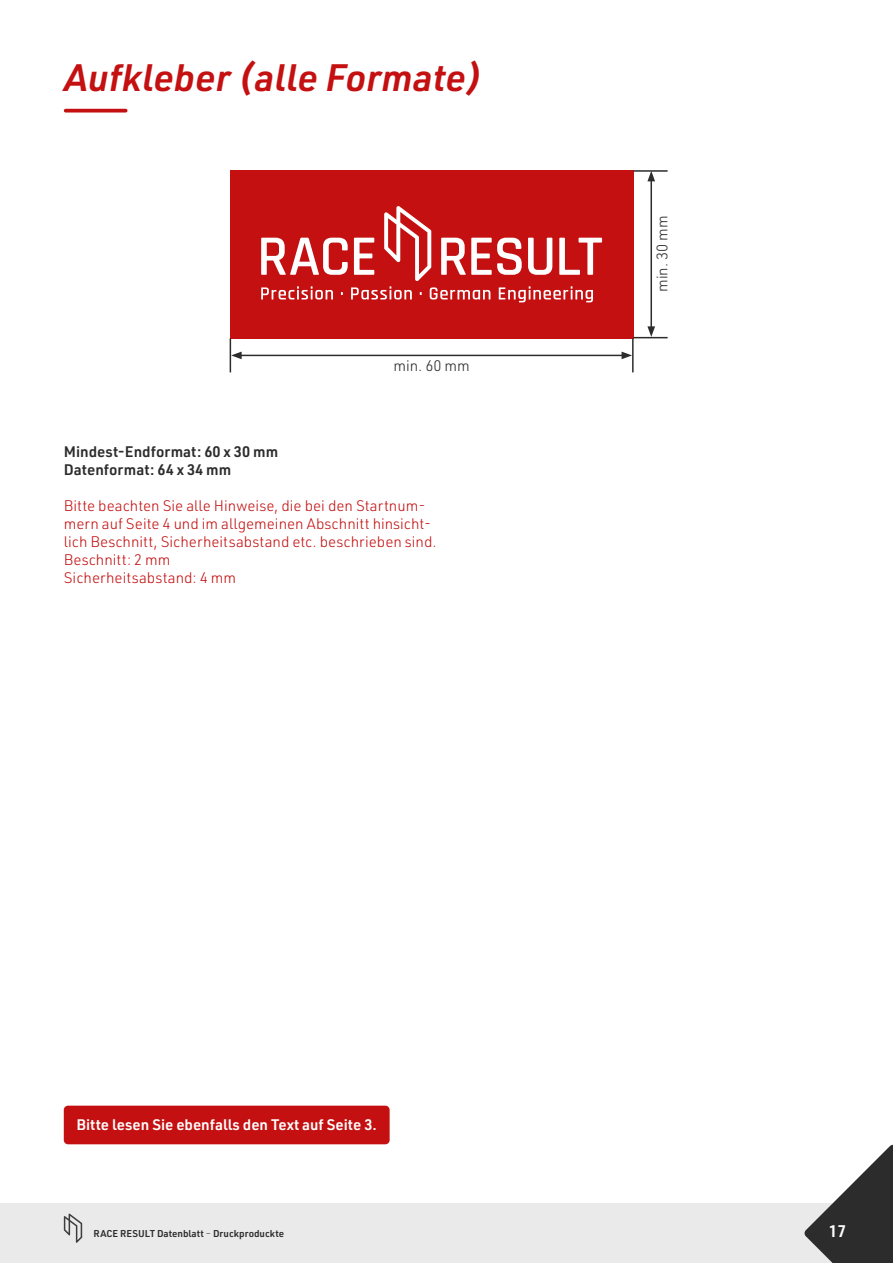
<style>
.page{position:relative;width:893px;height:1263px;background:#fff}
.page>*{position:absolute;margin:0;border:0;box-sizing:border-box;transform-origin:0 0}
.t1{font:italic 600 37.5px "URWDIN";color:#c41011}
.t2{font:600 16.5px "URWDIN";color:#fff}
.t3{font:300 15px/18px "URWDIN";color:#c41011}
.t4{font:600 15px/18px "URWDIN";color:#2c2c2c}
.t5{font:600 15px "URWDIN";color:#fff}
.t6{font:300 15px "URWDIN";color:#2c2c2c}
.t7{font:600 9.75px "URWDIN";color:#2c2c2c}
.s1{font-weight:300}
</style>
<div class="page">
<div style="left:0;top:1203px;width:893px;height:60px;background:#eaeaea"></div>
<svg style="left:64px;top:1213px;width:18px;height:30px"></svg>
<svg style="left:804px;top:1144px;width:89px;height:119px"></svg>
<div style="left:230px;top:170px;width:404px;height:168px;background:#c41011"></div>
<svg style="left:261px;top:206px;width:341px;height:96px"></svg>
<hr style="left:632px;top:338px;width:2px;height:34px;background:#2c2c2c">
<hr style="left:230px;top:338px;width:1px;height:34px;background:#2c2c2c">
<hr style="left:239px;top:355px;width:385px;height:1px;background:#2c2c2c">
<svg style="left:622px;top:352px;width:10px;height:7px"></svg>
<svg style="left:231px;top:352px;width:11px;height:7px"></svg>
<hr style="left:634px;top:170px;width:34px;height:2px;background:#2c2c2c">
<hr style="left:634px;top:337px;width:34px;height:1px;background:#2c2c2c">
<hr style="left:650px;top:179px;width:2px;height:150px;background:#2c2c2c">
<svg style="left:647px;top:171px;width:8px;height:10px"></svg>
<svg style="left:647px;top:326px;width:8px;height:11px"></svg>
<svg style="left:66px;top:109px;width:60px;height:4px"></svg>
<div style="left:64px;top:1106px;width:326px;height:38px;background:#c41011;border-radius:4px"></div>
<h1 class="t1" style="left:65px;top:52px;width:420px">Aufkleber (alle Formate)</h1>
<p class="t6" style="left:393px;top:356px;width:78px">min. 60 mm</p>
<p class="t4" style="left:64px;top:442px;width:216px">Mindest-Endformat: 60 x 30 mm<br>Datenformat: 64 x 34 mm</p>
<p class="t3" style="left:64px;top:496px;width:374px">Bitte beachten Sie alle Hinweise, die bei den Startnum&shy;mern auf Seite 4 und im allgemeinen Abschnitt hinsicht&shy;lich Beschnitt, Sicherheitsabstand etc. beschrieben sind.<br>Beschnitt: 2 mm<br>Sicherheitsabstand: 4 mm</p>
<p class="t6" style="left:652px;top:292px;width:78px;rotate:-90deg">min. 30 mm</p>
<p class="t5" style="left:77px;top:1115px;width:302px">Bitte lesen Sie ebenfalls den Text auf Seite 3.</p>
<p class="t7" style="left:94px;top:1227px;width:192px">RACE RESULT Datenblatt <span class="s1">–</span> Druckproduckte</p>
<p class="t2" style="left:829px;top:1220px;width:19px">17</p>
</div>
